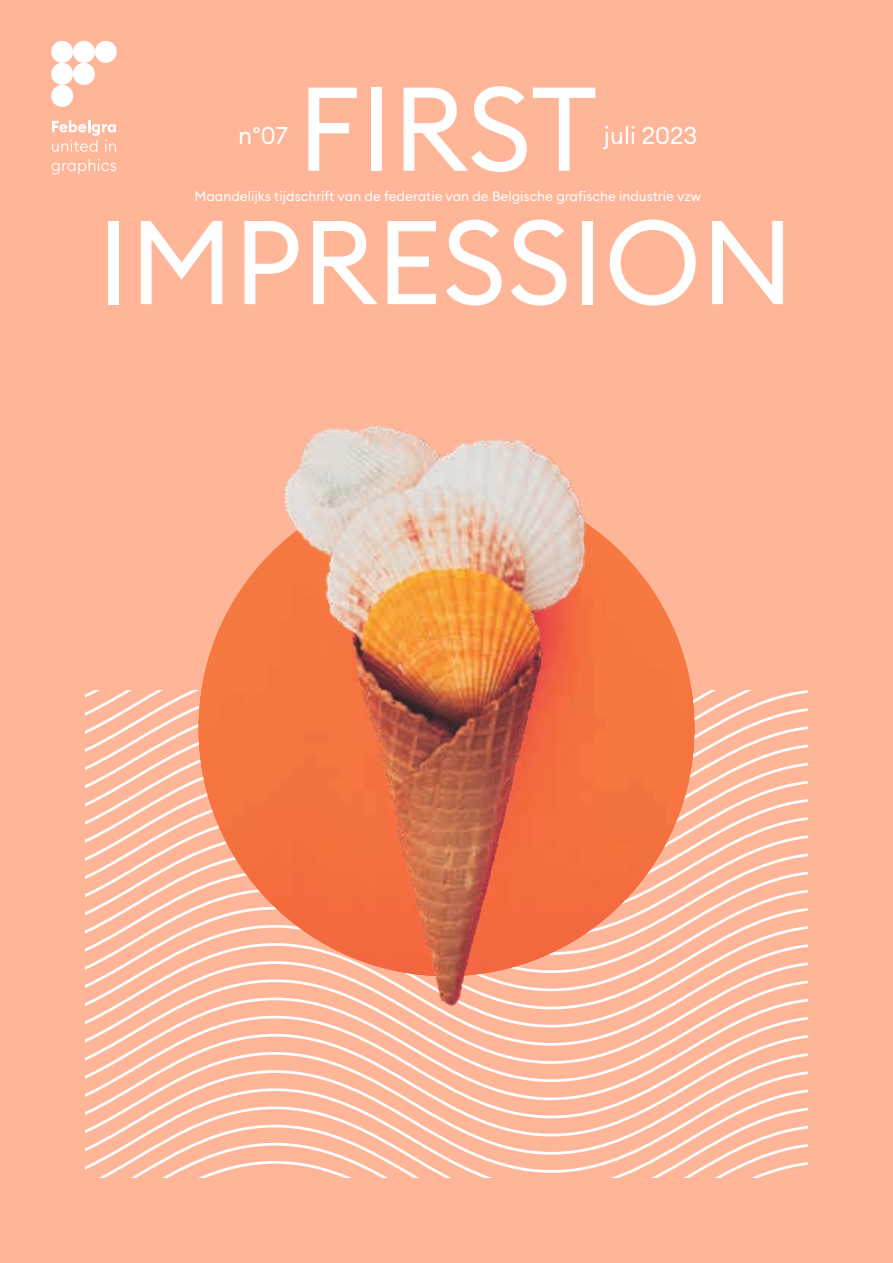
<style>
.page{position:relative;width:893px;height:1263px;background:#ffb597}
.page>*{position:absolute;margin:0;border:0;box-sizing:border-box;transform-origin:0 0}
.t1{font:117.15px/133.4px "Euclid Circular B";color:#fff;text-align:center}
.t2{font:24px "Euclid Circular B";color:#fff}
.t3{font:13.5px "Euclid Circular B";color:#fff}
</style>
<div class="page">
<svg style="left:99px;top:1173px;width:673px;height:5px"></svg>
<svg style="left:85px;top:1154px;width:723px;height:19px"></svg>
<svg style="left:85px;top:1136px;width:723px;height:18px"></svg>
<svg style="left:85px;top:1118px;width:723px;height:18px"></svg>
<svg style="left:85px;top:1100px;width:723px;height:18px"></svg>
<svg style="left:85px;top:1082px;width:723px;height:18px"></svg>
<svg style="left:85px;top:1071px;width:723px;height:11px"></svg>
<img style="left:85px;top:425px;width:712px;height:649px">
<div style="left:51px;top:41px;width:22px;height:22px;background:#fff;border-radius:50%"></div>
<div style="left:51px;top:63px;width:22px;height:22px;background:#fff;border-radius:50%"></div>
<div style="left:51px;top:85px;width:22px;height:22px;background:#fff;border-radius:50%"></div>
<div style="left:73px;top:41px;width:22px;height:22px;background:#fff;border-radius:50%"></div>
<div style="left:73px;top:63px;width:22px;height:22px;background:#fff;border-radius:50%"></div>
<div style="left:95px;top:41px;width:22px;height:22px;background:#fff;border-radius:50%"></div>
<svg style="left:52px;top:120px;width:64px;height:32px"></svg>
<svg style="left:52px;top:159px;width:64px;height:15px"></svg>
<h1 class="t1" style="left:97px;top:61px;width:699px">FIRST<br>IMPRESSION</h1>
<h2 class="t2" style="left:238px;top:120px;width:51px">n°07</h2>
<h2 class="t2" style="left:604px;top:120px;width:95px">juli 2023</h2>
<p class="t3" style="left:195px;top:187px;width:508px">Maandelijks tijdschrift van de federatie van de Belgische grafische industrie vzw</p>
</div>
